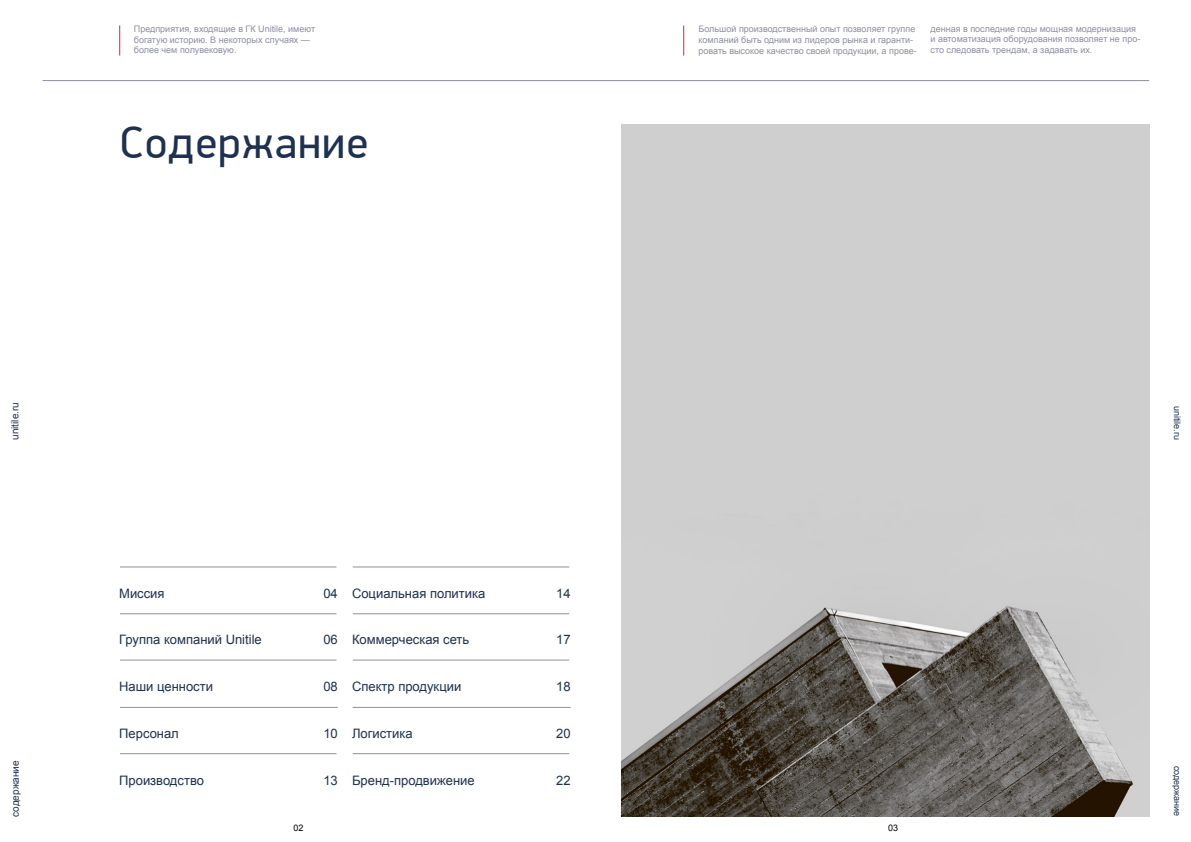
<style>
.page{position:relative;width:1191px;height:842px;background:#fff}
.page>*{position:absolute;margin:0;border:0;box-sizing:border-box;transform-origin:0 0}
.t1{font:45px "PF Din Display Pro";letter-spacing:.025em;color:#1f3150}
.t2{font:13px "Arial";color:#1f3150}
.t3{font:10px "Arial";color:#1f3150}
.t4{font:9px/10.8px "Arial";color:#8d8fa2}
.t5{font:9px "Arial";color:#1f3150}
.t6{font:9px "Arial";color:#000}
</style>
<div class="page">
<hr style="left:43px;top:80px;width:1106px;height:1px;background:#8d8fa2">
<hr style="left:120px;top:566px;width:216px;height:1px;background:#8d8fa2">
<hr style="left:120px;top:613px;width:216px;height:1px;background:#8d8fa2">
<hr style="left:120px;top:660px;width:216px;height:1px;background:#8d8fa2">
<hr style="left:120px;top:707px;width:218px;height:1px;background:#8d8fa2">
<hr style="left:120px;top:753px;width:216px;height:1px;background:#8d8fa2">
<hr style="left:119px;top:26px;width:1px;height:30px;background:#ed1a3b">
<hr style="left:353px;top:566px;width:216px;height:1px;background:#8d8fa2">
<hr style="left:353px;top:613px;width:216px;height:1px;background:#8d8fa2">
<hr style="left:353px;top:660px;width:216px;height:1px;background:#8d8fa2">
<hr style="left:353px;top:707px;width:217px;height:1px;background:#8d8fa2">
<hr style="left:353px;top:753px;width:216px;height:1px;background:#8d8fa2">
<img style="left:621px;top:124px;width:528px;height:692px">
<hr style="left:683px;top:26px;width:1px;height:30px;background:#ed1a3b">
<p class="t4" style="left:134px;top:23px;width:183px">Предприятия, входящие в ГК Unitile, имеют богатую историю. В некоторых случаях — более чем полувековую.</p>
<h1 class="t1" style="left:120px;top:116px;width:250px">Содержание</h1>
<p class="t4" style="left:698px;top:24px;width:220px">Большой производственный опыт позволяет группе компаний быть одним из лидеров рынка и гаранти&shy;ровать высокое качество своей продукции, а прове-</p>
<p class="t4" style="left:930px;top:23px;width:211px">денная в последние годы мощная модернизация и автоматизация оборудования позволяет не про&shy;сто следовать трендам, а задавать их.</p>
<p class="t3" style="left:8px;top:440px;width:39px;rotate:-90deg">unitile.ru</p>
<p class="t5" style="left:1183px;top:405px;width:36px;rotate:90deg">unitile.ru</p>
<p class="t3" style="left:9px;top:817px;width:58px;rotate:-90deg">содержание</p>
<h2 class="t2" style="left:119px;top:585px;width:47px">Миссия</h2>
<h2 class="t2" style="left:119px;top:631px;width:144px">Группа компаний Unitile</h2>
<h2 class="t2" style="left:119px;top:678px;width:95px">Наши ценности</h2>
<h2 class="t2" style="left:119px;top:725px;width:61px">Персонал</h2>
<h2 class="t2" style="left:119px;top:772px;width:86px">Производство</h2>
<h2 class="t2" style="left:323px;top:585px;width:16px">04</h2>
<h2 class="t2" style="left:323px;top:631px;width:16px">06</h2>
<h2 class="t2" style="left:323px;top:678px;width:16px">08</h2>
<h2 class="t2" style="left:323px;top:725px;width:16px">10</h2>
<h2 class="t2" style="left:323px;top:772px;width:16px">13</h2>
<h2 class="t2" style="left:352px;top:585px;width:135px">Социальная политика</h2>
<h2 class="t2" style="left:352px;top:631px;width:119px">Коммерческая сеть</h2>
<h2 class="t2" style="left:352px;top:678px;width:111px">Спектр продукции</h2>
<h2 class="t2" style="left:352px;top:725px;width:62px">Логистика</h2>
<h2 class="t2" style="left:352px;top:772px;width:124px">Бренд-продвижение</h2>
<h2 class="t2" style="left:556px;top:585px;width:16px">14</h2>
<h2 class="t2" style="left:556px;top:631px;width:16px">17</h2>
<h2 class="t2" style="left:556px;top:678px;width:16px">18</h2>
<h2 class="t2" style="left:556px;top:725px;width:16px">20</h2>
<h2 class="t2" style="left:556px;top:772px;width:16px">22</h2>
<p class="t6" style="left:293px;top:822px;width:12px">02</p>
<p class="t6" style="left:888px;top:822px;width:12px">03</p>
<p class="t5" style="left:1183px;top:766px;width:52px;rotate:90deg">содержание</p>
</div>
